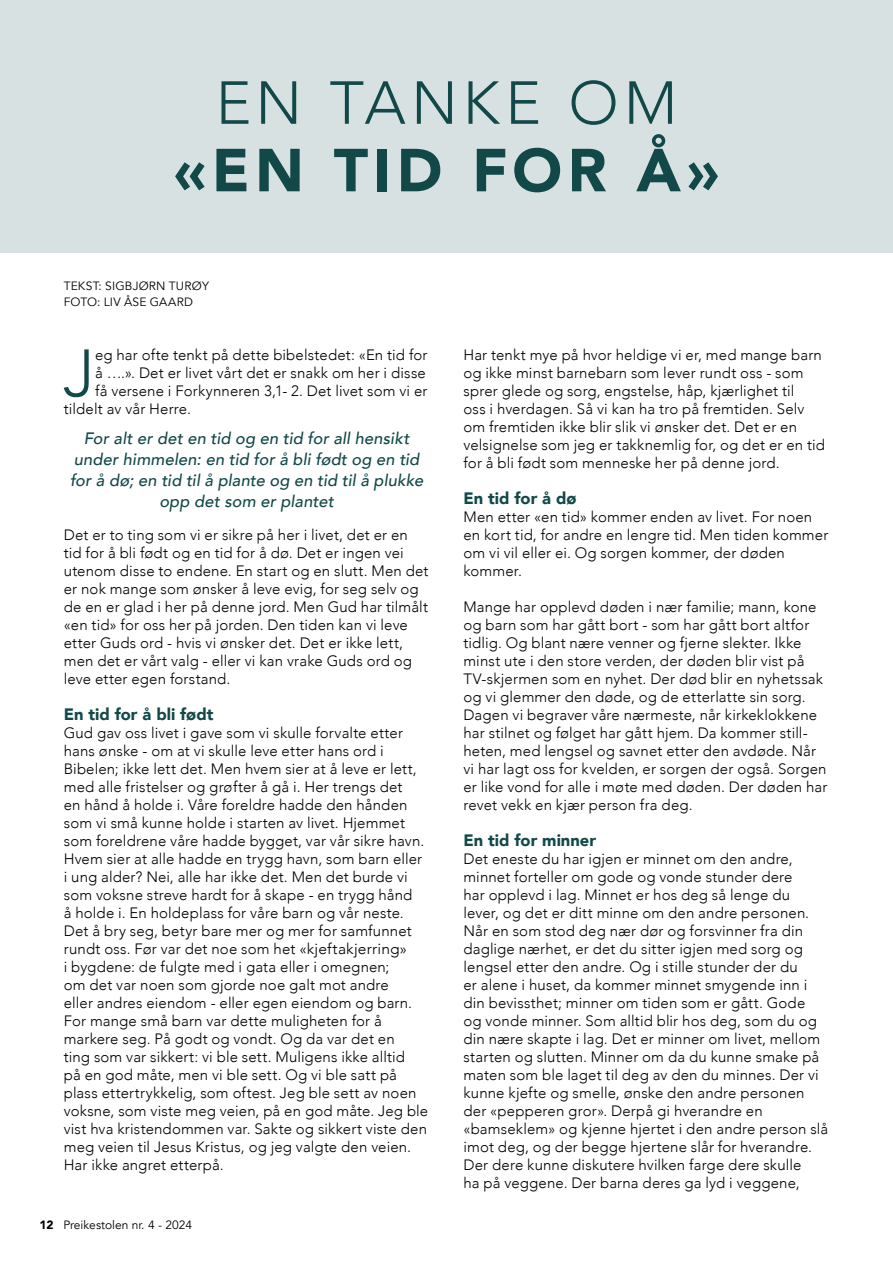
<style>
.page{position:relative;width:893px;height:1263px;background:#fff}
.page>*{position:absolute;margin:0;border:0;box-sizing:border-box;transform-origin:0 0}
.t1{font:300 65.85px "Avenir";color:#124848}
.t2{font:900 60px "Avenir";letter-spacing:.09em;color:#124848}
.t3{font:300 60px "Avenir";letter-spacing:.085em;color:#124848}
.t4{font:italic 500 16.5px/21px "Avenir";letter-spacing:.005em;color:#124848;text-align:center}
.t5{font:900 16.5px "Avenir";color:#124848}
.t6{font:300 15px/18px "Avenir";letter-spacing:.01em;color:#000}
.t7{font:12px/16.2px "Avenir";letter-spacing:.01em;color:#000}
.s1{font-weight:900}
</style>
<div class="page">
<div style="left:0;top:0;width:893px;height:252px;background:#d7e1e2"></div>
<h2 class="t3" style="left:216px;top:68px;width:463px">EN TANKE OM</h2>
<h2 class="t2" style="left:174px;top:119px;width:547px">«EN TID FOR Å»</h2>
<p class="t7" style="left:64px;top:278px;width:147px">TEKST: SIGBJØRN TURØY<br>FOTO: LIV ÅSE GAARD</p>
<h1 class="t1" style="left:63px;top:334px;width:33px">J</h1>
<p class="t6" style="left:95px;top:346px;width:334px">eg har ofte tenkt på dette bibelstedet: «En tid for</p>
<p class="t6" style="left:95px;top:364px;width:332px">å ….». Det er livet vårt det er snakk om her i disse</p>
<p class="t6" style="left:95px;top:382px;width:334px">få versene i Forkynneren 3,1- 2. Det livet som vi er</p>
<p class="t6" style="left:64px;top:400px;width:129px">tildelt av vår Herre.</p>
<p class="t4" style="left:70px;top:428px;width:355px">For alt er det en tid og en tid for all hensikt under himmelen: en tid for å bli født og en tid for å dø; en tid til å plante og en tid til å plukke opp det som er plantet</p>
<p class="t6" style="left:64px;top:526px;width:366px">Det er to ting som vi er sikre på her i livet, det er en tid for å bli født og en tid for å dø. Det er ingen vei utenom disse to endene. En start og en slutt. Men det er nok mange som ønsker å leve evig, for seg selv og de en er glad i her på denne jord. Men Gud har tilmålt «en tid» for oss her på jorden. Den tiden kan vi leve etter Guds ord - hvis vi ønsker det. Det er ikke lett, men det er vårt valg - eller vi kan vrake Guds ord og leve etter egen forstand.</p>
<p class="t5" style="left:64px;top:700px;width:151px">En tid for å bli født</p>
<p class="t6" style="left:64px;top:724px;width:366px">Gud gav oss livet i gave som vi skulle forvalte etter hans ønske - om at vi skulle leve etter hans ord i Bibelen; ikke lett det. Men hvem sier at å leve er lett, med alle fristelser og grøfter å gå i. Her trengs det<br>en hånd å holde i. Våre foreldre hadde den hånden som vi små kunne holde i starten av livet. Hjemmet som foreldrene våre hadde bygget, var vår sikre havn.<br>Hvem sier at alle hadde en trygg havn, som barn eller i ung alder? Nei, alle har ikke det. Men det burde vi som voksne streve hardt for å skape - en trygg hånd<br>å holde i. En holdeplass for våre barn og vår neste.<br>Det å bry seg, betyr bare mer og mer for samfunnet rundt oss. Før var det noe som het «kjeftakjerring»<br>i bygdene: de fulgte med i gata eller i omegnen;<br>om det var noen som gjorde noe galt mot andre<br>eller andres eiendom - eller egen eiendom og barn.<br>For mange små barn var dette muligheten for å markere seg. På godt og vondt. Og da var det en<br>ting som var sikkert: vi ble sett. Muligens ikke alltid<br>på en god måte, men vi ble sett. Og vi ble satt på plass ettertrykkelig, som oftest. Jeg ble sett av noen voksne, som viste meg veien, på en god måte. Jeg ble vist hva kristendommen var. Sakte og sikkert viste den meg veien til Jesus Kristus, og jeg valgte den veien.<br>Har ikke angret etterpå.</p>
<p class="t7" style="left:39px;top:1217px;width:154px"><span class="s1">12</span> Preikestolen nr. 4 - 2024</p>
<p class="t6" style="left:463px;top:346px;width:363px">Har tenkt mye på hvor heldige vi er, med mange barn og ikke minst barnebarn som lever rundt oss - som sprer glede og sorg, engstelse, håp, kjærlighet til<br>oss i hverdagen. Så vi kan ha tro på fremtiden. Selv om fremtiden ikke blir slik vi ønsker det. Det er en velsignelse som jeg er takknemlig for, og det er en tid for å bli født som menneske her på denne jord.</p>
<p class="t5" style="left:463px;top:484px;width:115px">En tid for å dø</p>
<p class="t6" style="left:463px;top:508px;width:366px">Men etter «en tid» kommer enden av livet. For noen en kort tid, for andre en lengre tid. Men tiden kommer om vi vil eller ei. Og sorgen kommer, der døden kommer.</p>
<p class="t6" style="left:463px;top:598px;width:365px">Mange har opplevd døden i nær familie; mann, kone og barn som har gått bort - som har gått bort altfor tidlig. Og blant nære venner og fjerne slekter. Ikke minst ute i den store verden, der døden blir vist på TV-skjermen som en nyhet. Der død blir en nyhetssak og vi glemmer den døde, og de etterlatte sin sorg.<br>Dagen vi begraver våre nærmeste, når kirkeklokkene har stilnet og følget har gått hjem. Da kommer still&shy;heten, med lengsel og savnet etter den avdøde. Når vi har lagt oss for kvelden, er sorgen der også. Sorgen er like vond for alle i møte med døden. Der døden har revet vekk en kjær person fra deg.</p>
<p class="t5" style="left:463px;top:826px;width:134px">En tid for minner</p>
<p class="t6" style="left:463px;top:850px;width:366px">Det eneste du har igjen er minnet om den andre, minnet forteller om gode og vonde stunder dere<br>har opplevd i lag. Minnet er hos deg så lenge du lever, og det er ditt minne om den andre personen.<br>Når en som stod deg nær dør og forsvinner fra din daglige nærhet, er det du sitter igjen med sorg og lengsel etter den andre. Og i stille stunder der du<br>er alene i huset, da kommer minnet smygende inn i din bevissthet; minner om tiden som er gått. Gode<br>og vonde minner. Som alltid blir hos deg, som du og din nære skapte i lag. Det er minner om livet, mellom starten og slutten. Minner om da du kunne smake på maten som ble laget til deg av den du minnes. Der vi kunne kjefte og smelle, ønske den andre personen der «pepperen gror». Derpå gi hverandre en «bamseklem» og kjenne hjertet i den andre person slå imot deg, og der begge hjertene slår for hverandre.<br>Der dere kunne diskutere hvilken farge dere skulle<br>ha på veggene. Der barna deres ga lyd i veggene,</p>
</div>
